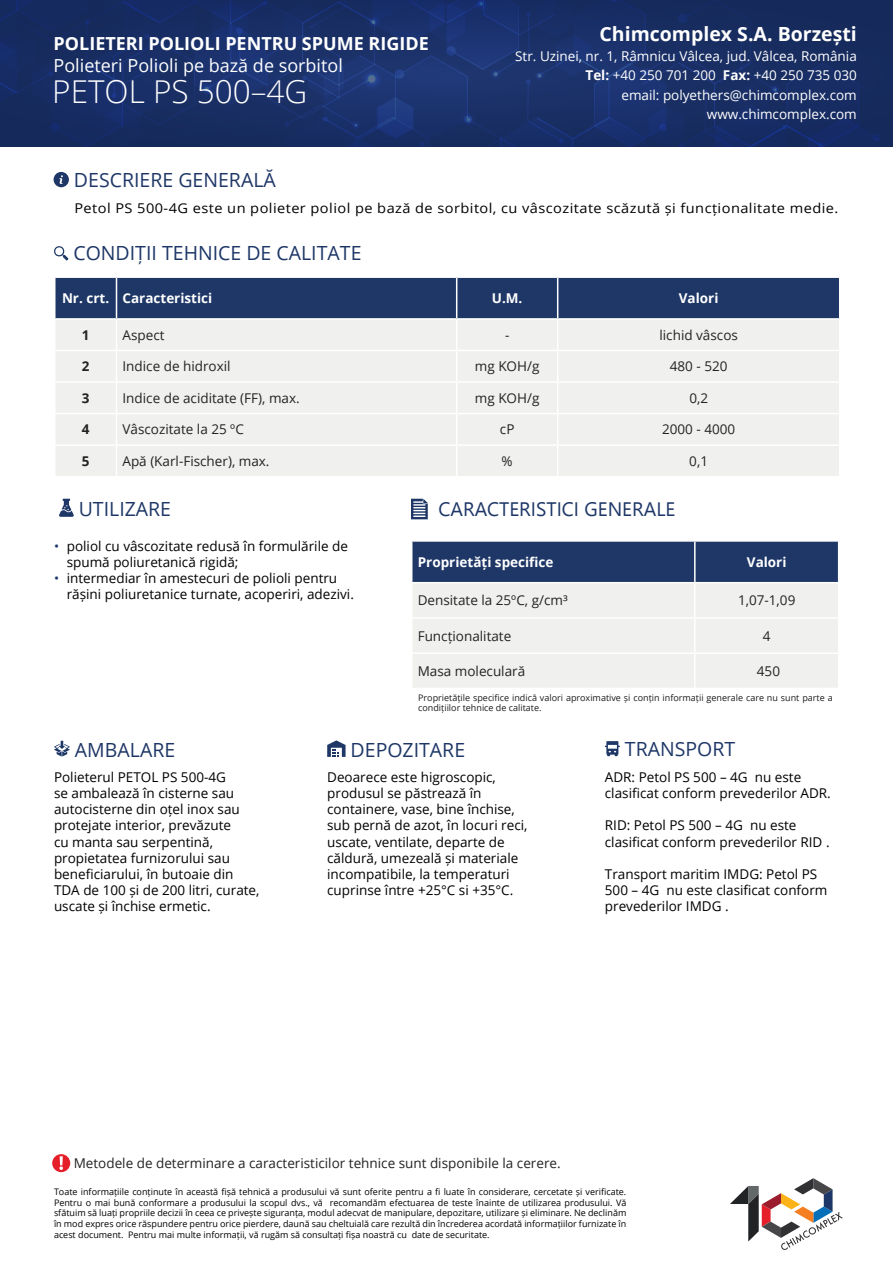
<style>
.page{position:relative;width:893px;height:1263px;background:#fff}
.page>*{position:absolute;margin:0;border:0;box-sizing:border-box;transform-origin:0 0}
.t1{font:300 31.5px "Open Sans";color:#fff}
.t2{font:19.5px "Open Sans";color:#1e3767}
.t3{font:700 19.5px "Open Sans";color:#fff}
.t4{font:700 18px "Open Sans";color:#fff}
.t5{font:18px "Open Sans";color:#fff}
.t6{font:13.5px/16.2px "Open Sans";color:#000}
.t7{font:13.5px "Open Sans";color:#232323}
.t8{font:13.5px/19.5px "Open Sans";color:#fff;text-align:right}
.t9{font:13.5px "Open Sans";letter-spacing:.03em;color:#000;scale:1.08 1}
.t10{font:700 13.5px "Open Sans";color:#fff}
.t11{font:700 13.5px "Open Sans";letter-spacing:-.02em;color:#231f20}
.t12{font:700 13.5px "Open Sans";color:#232323}
.t13{font:9px/10.8px "Open Sans";color:#000}
.s1{font-weight:700}
.s2{color:#1e3767}
</style>
<div class="page">
<svg style="left:0;top:0;width:893px;height:146px;background:#182e66"></svg>
<svg style="left:730px;top:1178px;width:113px;height:72px"></svg>
<svg style="left:54px;top:172px;width:15px;height:15px"></svg>
<svg style="left:54px;top:741px;width:16px;height:15px"></svg>
<svg style="left:327px;top:740px;width:19px;height:17px"></svg>
<svg style="left:605px;top:741px;width:15px;height:15px"></svg>
<svg style="left:54px;top:246px;width:14px;height:14px"></svg>
<div style="left:56px;top:278px;width:783px;height:40px;background:#1e3767"></div>
<div style="left:56px;top:320px;width:783px;height:156px;background:#f0f0ee"></div>
<hr style="left:116px;top:414px;width:1px;height:30px;background:#fff">
<hr style="left:456px;top:414px;width:1px;height:30px;background:#fff">
<hr style="left:557px;top:414px;width:1px;height:30px;background:#fff">
<hr style="left:54px;top:444px;width:63px;height:2px;background:#fff">
<hr style="left:117px;top:444px;width:340px;height:2px;background:#fff">
<hr style="left:116px;top:446px;width:1px;height:30px;background:#fff">
<hr style="left:457px;top:444px;width:101px;height:2px;background:#fff">
<hr style="left:456px;top:446px;width:1px;height:30px;background:#fff">
<hr style="left:558px;top:444px;width:282px;height:2px;background:#fff">
<hr style="left:557px;top:446px;width:1px;height:30px;background:#fff">
<hr style="left:116px;top:320px;width:1px;height:30px;background:#fff">
<hr style="left:456px;top:320px;width:1px;height:30px;background:#fff">
<hr style="left:557px;top:320px;width:1px;height:30px;background:#fff">
<hr style="left:54px;top:350px;width:63px;height:1px;background:#fff">
<hr style="left:117px;top:350px;width:340px;height:1px;background:#fff">
<hr style="left:116px;top:351px;width:1px;height:30px;background:#fff">
<hr style="left:457px;top:350px;width:101px;height:1px;background:#fff">
<hr style="left:456px;top:351px;width:1px;height:30px;background:#fff">
<hr style="left:558px;top:350px;width:282px;height:1px;background:#fff">
<hr style="left:557px;top:351px;width:1px;height:30px;background:#fff">
<hr style="left:54px;top:381px;width:63px;height:2px;background:#fff">
<hr style="left:117px;top:381px;width:340px;height:2px;background:#fff">
<hr style="left:116px;top:383px;width:1px;height:30px;background:#fff">
<hr style="left:457px;top:381px;width:101px;height:2px;background:#fff">
<hr style="left:456px;top:383px;width:1px;height:30px;background:#fff">
<hr style="left:558px;top:381px;width:282px;height:2px;background:#fff">
<hr style="left:557px;top:383px;width:1px;height:30px;background:#fff">
<hr style="left:54px;top:413px;width:63px;height:1px;background:#fff">
<hr style="left:117px;top:413px;width:340px;height:1px;background:#fff">
<hr style="left:457px;top:413px;width:101px;height:1px;background:#fff">
<hr style="left:558px;top:413px;width:282px;height:1px;background:#fff">
<hr style="left:116px;top:278px;width:1px;height:40px;background:#fff">
<hr style="left:456px;top:278px;width:1px;height:40px;background:#fff">
<hr style="left:557px;top:278px;width:1px;height:40px;background:#fff">
<svg style="left:412px;top:542px;width:426px;height:146px;background:#b4bbc7"></svg>
<hr style="left:694px;top:583px;width:2px;height:34px;background:#fff">
<hr style="left:411px;top:617px;width:284px;height:2px;background:#fff">
<hr style="left:695px;top:617px;width:144px;height:2px;background:#fff">
<hr style="left:694px;top:619px;width:2px;height:33px;background:#fff">
<hr style="left:411px;top:652px;width:284px;height:2px;background:#fff">
<hr style="left:695px;top:652px;width:144px;height:2px;background:#fff">
<hr style="left:694px;top:654px;width:2px;height:34px;background:#fff">
<hr style="left:694px;top:542px;width:2px;height:40px;background:#fff">
<hr style="left:411px;top:582px;width:284px;height:1px;background:#fff">
<hr style="left:695px;top:582px;width:144px;height:1px;background:#fff">
<svg style="left:59px;top:499px;width:15px;height:18px"></svg>
<svg style="left:411px;top:499px;width:17px;height:20px"></svg>
<svg style="left:52px;top:1154px;width:18px;height:18px"></svg>
<h3 class="t4" style="left:54px;top:31px;width:377px">POLIETERI POLIOLI PENTRU SPUME RIGIDE</h3>
<h3 class="t5" style="left:54px;top:53px;width:291px">Polieteri Polioli pe bază de sorbitol</h3>
<h1 class="t1" style="left:52px;top:70px;width:256px">PETOL PS 500–4G</h1>
<h2 class="t2" style="left:74px;top:167px;width:203px">DESCRIERE GENERALĂ</h2>
<h2 class="t3" style="left:599px;top:21px;width:259px">Chimcomplex S.A. Borzești</h2>
<p class="t8" style="left:515px;top:46px;width:343px">Str. Uzinei, nr. 1, Râmnicu Vâlcea, jud. Vâlcea, România <span class="s1">Tel:</span> +40 250 701 200 <span class="s1">Fax:</span> +40 250 735 030<br>email: polyethers@chimcomplex.com www.chimcomplex.com</p>
<p class="t9" style="left:74px;top:199px;width:709px">Petol PS 500-4G este un polieter poliol pe bază de sorbitol, cu vâscozitate scăzută și funcționalitate medie.</p>
<h2 class="t2" style="left:73px;top:240px;width:290px">CONDIȚII TEHNICE DE CALITATE</h2>
<p class="t10" style="left:62px;top:289px;width:152px">Nr. crt. Caracteristici</p>
<p class="t10" style="left:492px;top:289px;width:32px">U.M.</p>
<p class="t10" style="left:679px;top:289px;width:41px">Valori</p>
<p class="t12" style="left:82px;top:325px;width:9px">1</p>
<p class="t7" style="left:122px;top:326px;width:44px">Aspect</p>
<p class="t7" style="left:505px;top:326px;width:6px">-</p>
<p class="t7" style="left:659px;top:326px;width:80px">lichid vâscos</p>
<p class="t12" style="left:82px;top:357px;width:9px">2</p>
<p class="t7" style="left:122px;top:357px;width:110px">Indice de hidroxil</p>
<p class="t7" style="left:475px;top:357px;width:66px">mg KOH/g</p>
<p class="t7" style="left:670px;top:357px;width:59px">480 - 520</p>
<p class="t12" style="left:82px;top:388px;width:9px">3</p>
<p class="t7" style="left:122px;top:389px;width:179px">Indice de aciditate (FF), max.</p>
<p class="t7" style="left:475px;top:389px;width:66px">mg KOH/g</p>
<p class="t7" style="left:689px;top:389px;width:20px">0,2</p>
<p class="t12" style="left:82px;top:420px;width:9px">4</p>
<p class="t7" style="left:122px;top:420px;width:123px">Vâscozitate la 25 ºC</p>
<p class="t7" style="left:500px;top:420px;width:16px">cP</p>
<p class="t7" style="left:662px;top:420px;width:75px">2000 - 4000</p>
<p class="t12" style="left:82px;top:452px;width:9px">5</p>
<p class="t7" style="left:122px;top:452px;width:149px">Apă (Karl-Fischer), max.</p>
<p class="t7" style="left:502px;top:452px;width:13px">%</p>
<p class="t7" style="left:689px;top:452px;width:20px">0,1</p>
<h2 class="t2" style="left:79px;top:495px;width:94px">UTILIZARE</h2>
<p class="t6" style="left:67px;top:537px;width:283px;text-indent:-13px"><span class="s2">•</span> poliol cu vâscozitate redusă în formulările de spumă poliuretanică rigidă;</p>
<p class="t6" style="left:67px;top:569px;width:289px;text-indent:-13px"><span class="s2">•</span> intermediar în amestecuri de polioli pentru rășini poliuretanice turnate, acoperiri, adezivi.</p>
<p class="t10" style="left:418px;top:552px;width:137px">Proprietăți specifice</p>
<p class="t10" style="left:747px;top:552px;width:41px">Valori</p>
<p class="t7" style="left:418px;top:591px;width:151px">Densitate la 25ºC, g/cm³</p>
<p class="t7" style="left:738px;top:591px;width:59px">1,07-1,09</p>
<p class="t7" style="left:418px;top:627px;width:95px">Funcționalitate</p>
<p class="t7" style="left:763px;top:627px;width:9px">4</p>
<p class="t7" style="left:418px;top:662px;width:109px">Masa moleculară</p>
<p class="t7" style="left:757px;top:662px;width:25px">450</p>
<p class="t13" style="left:418px;top:692px;width:416px">Proprietățile specifice indică valori aproximative și conțin informații generale care nu sunt parte a condițiilor tehnice de calitate.</p>
<h2 class="t2" style="left:75px;top:736px;width:102px">AMBALARE</h2>
<h2 class="t2" style="left:351px;top:736px;width:116px">DEPOZITARE</h2>
<h2 class="t2" style="left:625px;top:736px;width:112px">TRANSPORT</h2>
<p class="t6" style="left:54px;top:768px;width:207px">Polieterul PETOL PS 500-4G<br>se ambalează în cisterne sau autocisterne din oțel inox sau protejate interior, prevăzute<br>cu manta sau serpentină, propietatea furnizorului sau beneficiarului, în butoaie din<br>TDA de 100 și de 200 litri, curate, uscate și închise ermetic.</p>
<p class="t6" style="left:327px;top:768px;width:202px">Deoarece este higroscopic, produsul se păstrează în containere, vase, bine închise, sub pernă de azot, în locuri reci, uscate, ventilate, departe de căldură, umezeală și materiale incompatibile, la temperaturi cuprinse între +25°C si +35°C.</p>
<p class="t6" style="left:605px;top:768px;width:227px">ADR: Petol PS 500 – 4G nu este clasificat conform prevederilor ADR.</p>
<p class="t6" style="left:605px;top:817px;width:226px">RID: Petol PS 500 – 4G nu este clasificat conform prevederilor RID .</p>
<p class="t6" style="left:605px;top:865px;width:224px">Transport maritim IMDG: Petol PS<br>500 – 4G nu este clasificat conform prevederilor IMDG .</p>
<p class="t7" style="left:74px;top:1154px;width:488px">Metodele de determinare a caracteristicilor tehnice sunt disponibile la cerere.</p>
<p class="t13" style="left:54px;top:1186px;width:574px;text-align:justify">Toate informațiile conținute în această fișă tehnică a produsului vă sunt oferite pentru a fi luate în considerare, cercetate și verificate.<br>Pentru o mai bună conformare a produsului la scopul dvs., vă recomandăm efectuarea de teste înainte de utilizarea produsului. Vă sfătuim să luați propriile decizii în ceea ce privește siguranța, modul adecvat de manipulare, depozitare, utilizare și eliminare. Ne declinăm în mod expres orice răspundere pentru orice pierdere, daună sau cheltuială care rezultă din încrederea acordată informațiilor furnizate în acest document. Pentru mai multe informații, vă rugăm să consultați fișa noastră cu date de securitate.</p>
<p class="t11" style="left:59px;top:1211px;width:158px">www.chimcomplex.com</p>
</div>
